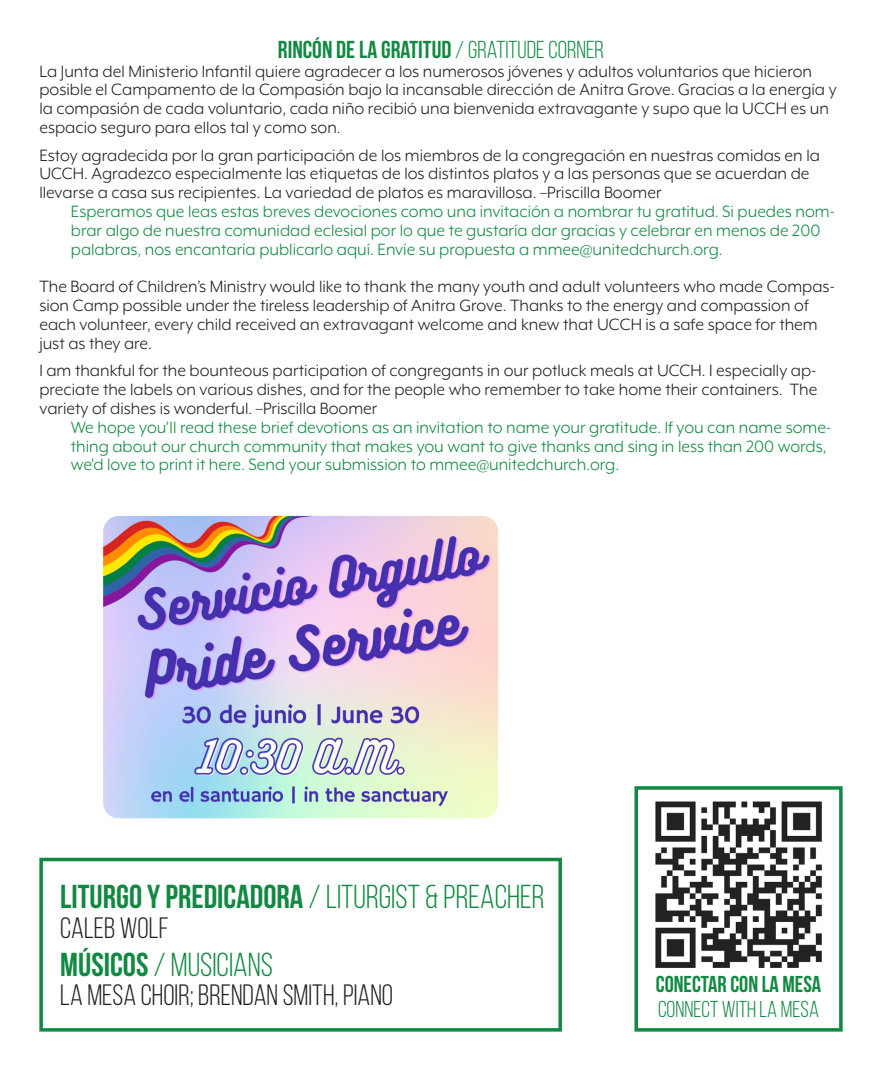
<style>
.page{position:relative;width:882px;height:1071px;background:#fff}
.page>*{position:absolute;margin:0;border:0;box-sizing:border-box;transform-origin:0 0}
.t1{font:700 33.25px "Bebas Neue";color:#128942}
.t2{font:33.25px "Bebas Neue";color:#128942}
.t3{font:29.4px "Bebas Neue";color:#231f20}
.t4{font:700 24.5px "Bebas Neue";color:#128942}
.t5{font:700 22.93px/24.8px "Bebas Neue";color:#128942}
.t6{font:18.9px/18.9px "Mr Eaves XL Mod OT";color:#231f20}
.t7{font:18.9px/18.9px "Mr Eaves XL Mod OT";color:#128942}
.s1{font-weight:400}
.s2{font-weight:700}
</style>
<div class="page">
<div style="left:39px;top:858px;width:523px;height:174px;border:4px solid #128942"></div>
<img style="left:655px;top:801px;width:167px;height:167px">
<div style="left:634px;top:786px;width:209px;height:246px;border:4px solid #128942"></div>
<img style="left:103px;top:516px;width:395px;height:302px">
<p class="t4" style="left:278px;top:36px;width:328px">RINCÓN DE LA GRATITUD <span class="s1">/GRATITUDE CORNER</span></p>
<p class="t6" style="left:39px;top:61px;width:799px">La Junta del Ministerio Infantil quiere agradecer a los numerosos jóvenes y adultos voluntarios que hicieron posible el Campamento de la Compasión bajo la incansable dirección de Anitra Grove. Gracias a la energía y la compasión de cada voluntario, cada niño recibió una bienvenida extravagante y supo que la UCCH es un espacio seguro para ellos tal y como son.</p>
<p class="t6" style="left:39px;top:145px;width:782px">Estoy agradecida por la gran participación de los miembros de la congregación en nuestras comidas en la<br>UCCH. Agradezco especialmente las etiquetas de los distintos platos y a las personas que se acuerdan de llevarse a casa sus recipientes. La variedad de platos es maravillosa. –Priscilla Boomer</p>
<p class="t7" style="left:71px;top:202px;width:765px">Esperamos que leas estas breves devociones como una invitación a nombrar tu gratitud. Si puedes nom&shy;brar algo de nuestra comunidad eclesial por lo que te gustaría dar gracias y celebrar en menos de 200 palabras, nos encantaría publicarlo aquí. Envíe su propuesta a mmee@unitedchurch.org.</p>
<p class="t6" style="left:39px;top:277px;width:797px">The Board of Children’s Ministry would like to thank the many youth and adult volunteers who made Compas&shy;sion Camp possible under the tireless leadership of Anitra Grove. Thanks to the energy and compassion of each volunteer, every child received an extravagant welcome and knew that UCCH is a safe space for them just as they are.</p>
<p class="t6" style="left:39px;top:361px;width:779px;text-align:justify">I am thankful for the bounteous participation of congregants in our potluck meals at UCCH. I especially ap&shy;preciate the labels on various dishes, and for the people who remember to take home their containers. The variety of dishes is wonderful. –Priscilla Boomer</p>
<p class="t7" style="left:71px;top:418px;width:762px">We hope you'll read these brief devotions as an invitation to name your gratitude. If you can name some&shy;thing about our church community that makes you want to give thanks and sing in less than 200 words, we'd love to print it here. Send your submission to mmee@unitedchurch.org.</p>
<p class="t1" style="left:60px;top:878px;width:486px">LITURGO Y PREDICADORA <span class="s1">/LITURGIST &amp; PREACHER</span></p>
<p class="t3" style="left:60px;top:912px;width:110px">CALEB WOLF</p>
<p class="t2" style="left:60px;top:946px;width:214px"><span class="s2">MÚSICOS</span> / MUSICIANS</p>
<p class="t3" style="left:60px;top:979px;width:334px">LA MESA CHOIR; BRENDAN SMITH, PIANO</p>
<p class="t5" style="left:656px;top:971px;width:167px">CONECTAR CON LA MESA<br><span class="s1">CONNECT WITH LA MESA</span></p>
</div>
